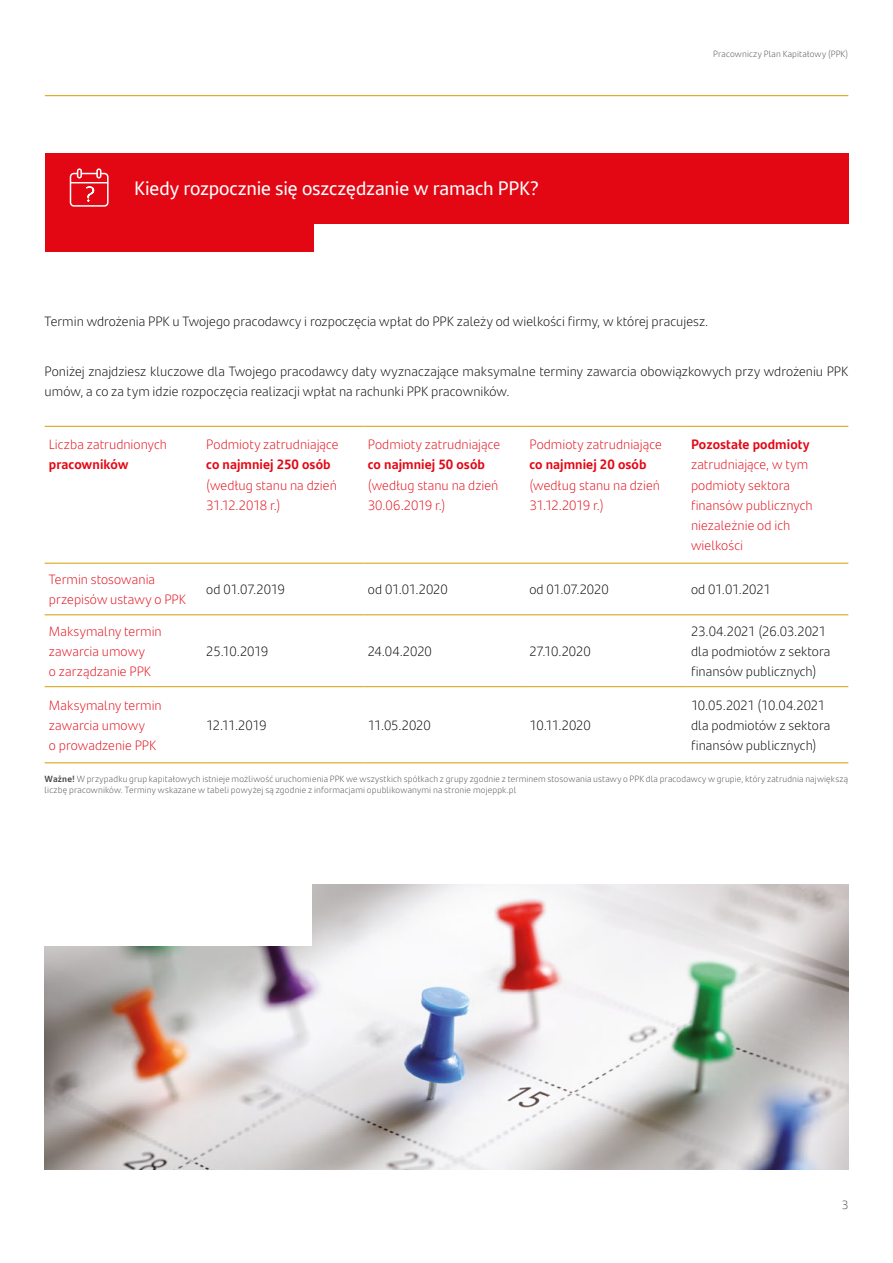
<style>
.page{position:relative;width:893px;height:1263px;background:#fff}
.page>*{position:absolute;margin:0;border:0;box-sizing:border-box;transform-origin:0 0}
.t1{font:19.5px "Santander Text";letter-spacing:-.01em;color:#fff}
.t2{font:300 13.5px/20.2px "Santander Text";color:#000}
.t3{font:300 13.5px/20.2px "Santander Text";color:#e30613}
.t4{font:700 13.5px "Santander Text";letter-spacing:.005em;color:#e30613}
.t5{font:300 13.5px "Santander Text";letter-spacing:-.025em;color:#000}
.t6{font:300 12px "Santander Text";color:#4a4a49}
.t7{font:300 9px/10.5px "Santander Text";letter-spacing:.015em;color:#4a4a49}
.s1{font-weight:700}
</style>
<div class="page">
<div style="left:45px;top:153px;width:803px;height:70px;background:#e30613"></div>
<div style="left:45px;top:198px;width:269px;height:54px;background:#e30613"></div>
<img style="left:45px;top:884px;width:803px;height:285px">
<div style="left:38px;top:878px;width:273px;height:68px;background:#fff"></div>
<hr style="left:45px;top:95px;width:803px;height:1px;background:#d39e00">
<hr style="left:45px;top:563px;width:157px;height:1px;background:#d39e00">
<hr style="left:202px;top:563px;width:162px;height:1px;background:#d39e00">
<hr style="left:364px;top:563px;width:161px;height:1px;background:#d39e00">
<hr style="left:525px;top:563px;width:162px;height:1px;background:#d39e00">
<hr style="left:687px;top:563px;width:161px;height:1px;background:#d39e00">
<hr style="left:45px;top:614px;width:157px;height:1px;background:#d39e00">
<hr style="left:202px;top:614px;width:162px;height:1px;background:#d39e00">
<hr style="left:364px;top:614px;width:161px;height:1px;background:#d39e00">
<hr style="left:525px;top:614px;width:162px;height:1px;background:#d39e00">
<hr style="left:687px;top:614px;width:161px;height:1px;background:#d39e00">
<hr style="left:45px;top:686px;width:157px;height:1px;background:#d39e00">
<hr style="left:202px;top:686px;width:162px;height:1px;background:#d39e00">
<hr style="left:364px;top:686px;width:161px;height:1px;background:#d39e00">
<hr style="left:525px;top:686px;width:162px;height:1px;background:#d39e00">
<hr style="left:687px;top:686px;width:161px;height:1px;background:#d39e00">
<hr style="left:45px;top:426px;width:157px;height:1px;background:#d39e00">
<hr style="left:202px;top:426px;width:162px;height:1px;background:#d39e00">
<hr style="left:364px;top:426px;width:161px;height:1px;background:#d39e00">
<hr style="left:525px;top:426px;width:162px;height:1px;background:#d39e00">
<hr style="left:687px;top:426px;width:161px;height:1px;background:#d39e00">
<hr style="left:45px;top:762px;width:157px;height:1px;background:#d39e00">
<hr style="left:202px;top:762px;width:162px;height:1px;background:#d39e00">
<hr style="left:364px;top:762px;width:161px;height:1px;background:#d39e00">
<hr style="left:525px;top:762px;width:162px;height:1px;background:#d39e00">
<hr style="left:687px;top:762px;width:161px;height:1px;background:#d39e00">
<svg style="left:70px;top:168px;width:39px;height:39px"></svg>
<h1 class="t1" style="left:134px;top:173px;width:406px">Kiedy rozpocznie się oszczędzanie w ramach PPK?</h1>
<p class="t7" style="left:713px;top:48px;width:137px">Pracowniczy Plan Kapitałowy (PPK)</p>
<p class="t2" style="left:45px;top:311px;width:665px">Termin wdrożenia PPK u Twojego pracodawcy i rozpoczęcia wpłat do PPK zależy od wielkości firmy, w której pracujesz.</p>
<p class="t2" style="left:45px;top:361px;width:805px">Poniżej znajdziesz kluczowe dla Twojego pracodawcy daty wyznaczające maksymalne terminy zawarcia obowiązkowych przy wdrożeniu PPK umów, a co za tym idzie rozpoczęcia realizacji wpłat na rachunki PPK pracowników.</p>
<p class="t3" style="left:49px;top:434px;width:120px">Liczba zatrudnionych</p>
<p class="t4" style="left:49px;top:454px;width:81px">pracowników</p>
<p class="t3" style="left:206px;top:434px;width:134px">Podmioty zatrudniające</p>
<p class="t4" style="left:206px;top:454px;width:126px">co najmniej 250 osób</p>
<p class="t3" style="left:206px;top:474px;width:132px">(według stanu na dzień<br>31.12.2018 r.)</p>
<p class="t3" style="left:368px;top:434px;width:134px">Podmioty zatrudniające</p>
<p class="t4" style="left:368px;top:454px;width:119px">co najmniej 50 osób</p>
<p class="t3" style="left:368px;top:474px;width:132px">(według stanu na dzień<br>30.06.2019 r.)</p>
<p class="t3" style="left:529px;top:434px;width:134px">Podmioty zatrudniające</p>
<p class="t4" style="left:529px;top:454px;width:119px">co najmniej 20 osób</p>
<p class="t3" style="left:529px;top:474px;width:132px">(według stanu na dzień<br>31.12.2019 r.)</p>
<p class="t4" style="left:691px;top:434px;width:120px">Pozostałe podmioty</p>
<p class="t3" style="left:691px;top:454px;width:123px">zatrudniające, w tym podmioty sektora finansów publicznych niezależnie od ich wielkości</p>
<p class="t3" style="left:49px;top:568px;width:139px">Termin stosowania przepisów ustawy o PPK</p>
<p class="t5" style="left:206px;top:579px;width:80px">od 01.07.2019</p>
<p class="t2" style="left:368px;top:579px;width:82px">od 01.01.2020</p>
<p class="t2" style="left:529px;top:579px;width:81px">od 01.07.2020</p>
<p class="t5" style="left:691px;top:579px;width:81px">od 01.01.2021</p>
<p class="t3" style="left:49px;top:620px;width:114px">Maksymalny termin zawarcia umowy<br>o zarządzanie PPK</p>
<p class="t2" style="left:691px;top:620px;width:141px">23.04.2021 (26.03.2021 dla podmiotów z sektora finansów publicznych)</p>
<p class="t2" style="left:206px;top:640px;width:63px">25.10.2019</p>
<p class="t2" style="left:368px;top:640px;width:66px">24.04.2020</p>
<p class="t2" style="left:529px;top:640px;width:63px">27.10.2020</p>
<p class="t2" style="left:691px;top:694px;width:141px">10.05.2021 (10.04.2021 dla podmiotów z sektora finansów publicznych)</p>
<p class="t7" style="left:45px;top:773px;width:805px"><span class="s1">Ważne!</span> W przypadku grup kapitałowych istnieje możliwość uruchomienia PPK we wszystkich spółkach z grupy zgodnie z terminem stosowania ustawy o PPK dla pracodawcy w grupie, który zatrudnia największą liczbę pracowników. Terminy wskazane w tabeli powyżej są zgodnie z informacjami opublikowanymi na stronie mojeppk.pl</p>
<p class="t3" style="left:49px;top:694px;width:114px">Maksymalny termin zawarcia umowy<br>o prowadzenie PPK</p>
<p class="t2" style="left:206px;top:714px;width:62px">12.11.2019</p>
<p class="t2" style="left:368px;top:714px;width:64px">11.05.2020</p>
<p class="t2" style="left:529px;top:714px;width:63px">10.11.2020</p>
<p class="t6" style="left:842px;top:1195px;width:8px">3</p>
</div>
